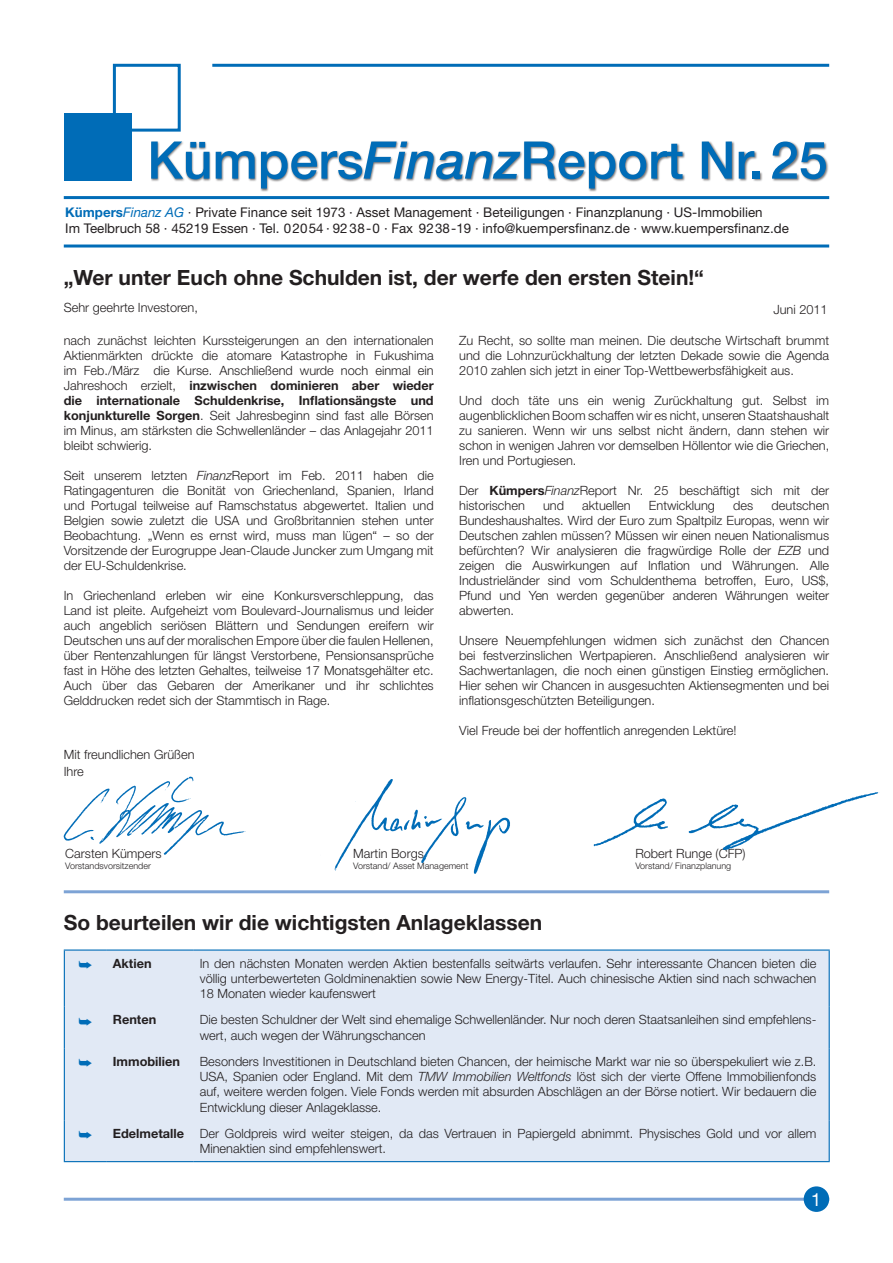
<style>
.page{position:relative;width:893px;height:1263px;background:#fff}
.page>*{position:absolute;margin:0;border:0;box-sizing:border-box;transform-origin:0 0}
.t1{font:500 51.9px "Helvetica Neue LT Std";color:#006cb7}
.t2{font:700 21px "Helvetica Neue LT Std";color:#231f20}
.t3{font:18px "Helvetica Neue LT Std";color:#fff}
.t4{font:13.35px "Helvetica Neue LT Std";color:#231f20}
.t5{font:300 12.75px/15px "Helvetica Neue LT Std";color:#231f20;text-align:justify}
.t6{font:700 12.75px "Helvetica Neue LT Std";color:#231f20}
.t7{font:300 9px "Helvetica Neue LT Std";color:#231f20}
.s1{font-style:italic}
.s2{font-weight:700;color:#006cb7}
.s3{font-style:italic;color:#006cb7}
.s4{font-weight:300}
.s5{font-weight:700}
</style>
<div class="page">
<img style="left:334px;top:779px;width:176px;height:95px">
<hr style="left:64px;top:890px;width:765px;height:3px;background:#7da3d5">
<hr style="left:64px;top:244px;width:765px;height:3px;background:#006cb7">
<div style="left:113px;top:64px;width:68px;height:68px;border:3px solid #006cb7"></div>
<div style="left:64px;top:113px;width:68px;height:68px;background:#006cb7"></div>
<hr style="left:212px;top:64px;width:617px;height:3px;background:#006cb7">
<hr style="left:64px;top:196px;width:765px;height:3px;background:#006cb7">
<hr style="left:64px;top:1198px;width:765px;height:3px;background:#7da3d5">
<div style="left:151px;top:141px;width:678px;height:51px;background:#231f20;opacity:.6"></div>
<img style="left:593px;top:792px;width:287px;height:58px">
<div style="left:65px;top:951px;width:764px;height:210px;background:#e1e9f5"></div>
<hr style="left:64px;top:949px;width:43px;height:2px;background:#006cb7">
<hr style="left:64px;top:951px;width:1px;height:56px;background:#006cb7">
<hr style="left:107px;top:949px;width:87px;height:2px;background:#006cb7">
<hr style="left:194px;top:949px;width:636px;height:2px;background:#006cb7">
<hr style="left:829px;top:951px;width:1px;height:56px;background:#006cb7">
<hr style="left:64px;top:1007px;width:1px;height:41px;background:#006cb7">
<hr style="left:829px;top:1007px;width:1px;height:41px;background:#006cb7">
<hr style="left:64px;top:1048px;width:1px;height:72px;background:#006cb7">
<hr style="left:829px;top:1048px;width:1px;height:72px;background:#006cb7">
<hr style="left:64px;top:1120px;width:1px;height:41px;background:#006cb7">
<hr style="left:829px;top:1120px;width:1px;height:41px;background:#006cb7">
<hr style="left:64px;top:1161px;width:43px;height:1px;background:#006cb7">
<hr style="left:107px;top:1161px;width:87px;height:1px;background:#006cb7">
<hr style="left:194px;top:1161px;width:636px;height:1px;background:#006cb7">
<div style="left:804px;top:1186px;width:25px;height:26px;background:#006cb7;border-radius:50%"></div>
<img style="left:63px;top:776px;width:183px;height:79px">
<svg style="left:79px;top:961px;width:13px;height:8px"></svg>
<svg style="left:79px;top:1017px;width:13px;height:8px"></svg>
<svg style="left:79px;top:1059px;width:13px;height:8px"></svg>
<svg style="left:79px;top:1131px;width:13px;height:8px"></svg>
<p class="t1" style="left:147px;top:129px;width:682px">Kümpers<span class="s1">Finanz</span>Report Nr.25</p>
<p class="t4" style="left:65px;top:204px;width:699px"><span class="s2">Kümpers</span><span class="s3">Finanz AG</span> <span class="s4">·</span> Private Finance seit 1973 · Asset Management · Beteiligungen · Finanzplanung · US-Immobilien</p>
<p class="t4" style="left:65px;top:221px;width:725px">Im Teelbruch 58 · 45219 Essen · Tel. 02054 · 92 38-0 · Fax 9238-19 · info@kuempersfinanz.de · www.kuempersfinanz.de</p>
<p class="t2" style="left:64px;top:264px;width:642px">„Wer unter Euch ohne Schulden ist, der werfe den ersten Stein!“</p>
<p class="t5" style="left:64px;top:300px;width:136px">Sehr geehrte Investoren,</p>
<p class="t5" style="left:773px;top:302px;width:56px">Juni 2011</p>
<p class="t5" style="left:64px;top:332px;width:371px">nach zunächst leichten Kurssteigerungen an den internationalen Aktienmärkten drückte die atomare Katastrophe in Fukushima im Feb./März die Kurse. Anschließend wurde noch einmal ein Jahreshoch erzielt, <span class="s5">inzwischen dominieren aber wieder die internationale Schuldenkrise, Inflationsängste und konjunkturelle Sorgen</span>. Seit Jahresbeginn sind fast alle Börsen im Minus, am stärksten die Schwellenländer – das Anlagejahr 2011 bleibt schwierig.</p>
<p class="t5" style="left:64px;top:467px;width:371px">Seit unserem letzten <span class="s1">Finanz</span>Report im Feb. 2011 haben die Ratingagenturen die Bonität von Griechenland, Spanien, Irland und Portugal teilweise auf Ramschstatus abgewertet. Italien und Belgien sowie zuletzt die USA und Großbritannien stehen unter Beobachtung. „Wenn es ernst wird, muss man lügen“ – so der Vorsitzende der Eurogruppe Jean-Claude Juncker zum Umgang mit der EU-Schuldenkrise.</p>
<p class="t5" style="left:64px;top:587px;width:371px">In Griechenland erleben wir eine Konkursverschleppung, das Land ist pleite. Aufgeheizt vom Boulevard-Journalismus und leider auch angeblich seriösen Blättern und Sendungen ereifern wir Deutschen uns auf der moralischen Empore über die faulen Hellenen, über Rentenzahlungen für längst Verstorbene, Pensionsansprüche fast in Höhe des letzten Gehaltes, teilweise 17 Monatsgehälter etc.<br>Auch über das Gebaren der Amerikaner und ihr schlichtes Gelddrucken redet sich der Stammtisch in Rage.</p>
<p class="t5" style="left:64px;top:747px;width:132px">Mit freundlichen Grüßen</p>
<p class="t5" style="left:64px;top:763px;width:22px">Ihre</p>
<p class="t5" style="left:459px;top:332px;width:371px">Zu Recht, so sollte man meinen. Die deutsche Wirtschaft brummt und die Lohnzurückhaltung der letzten Dekade sowie die Agenda 2010 zahlen sich jetzt in einer Top-Wettbewerbsfähigkeit aus.</p>
<p class="t5" style="left:459px;top:392px;width:371px">Und doch täte uns ein wenig Zurückhaltung gut. Selbst im augenblicklichen Boom schaffen wir es nicht, unseren Staatshaushalt zu sanieren. Wenn wir uns selbst nicht ändern, dann stehen wir schon in wenigen Jahren vor demselben Höllentor wie die Griechen, Iren und Portugiesen.</p>
<p class="t5" style="left:459px;top:482px;width:371px">Der <span class="s5">Kümpers</span><span class="s1">Finanz</span>Report Nr. 25 beschäftigt sich mit der historischen</p>
<p class="t5" style="left:459px;top:497px;width:371px;text-indent:312px">deutschen Bundeshaushaltes. Wird der Euro zum Spaltpilz Europas, wenn wir Deutschen zahlen müssen? Müssen wir einen neuen Nationalismus befürchten? Wir analysieren die fragwürdige Rolle der <span class="s1">EZB</span> und zeigen die Auswirkungen auf Inflation und Währungen. Alle Industrieländer sind vom Schuldenthema betroffen, Euro, US$, Pfund und Yen werden gegenüber anderen Währungen weiter abwerten.</p>
<p class="t5" style="left:459px;top:632px;width:371px">Unsere Neuempfehlungen widmen sich zunächst den Chancen bei festverzinslichen Wertpapieren. Anschließend analysieren wir Sachwertanlagen, die noch einen günstigen Einstieg ermöglichen.<br>Hier sehen wir Chancen in ausgesuchten Aktiensegmenten und bei inflationsgeschützten Beteiligungen.</p>
<p class="t5" style="left:459px;top:722px;width:279px">Viel Freude bei der hoffentlich anregenden Lektüre!</p>
<p class="t5" style="left:543px;top:497px;width:23px">und</p>
<p class="t5" style="left:582px;top:497px;width:50px">aktuellen</p>
<p class="t5" style="left:649px;top:497px;width:68px">Entwicklung</p>
<p class="t5" style="left:733px;top:497px;width:22px">des</p>
<p class="t5" style="left:65px;top:845px;width:98px">Carsten Kümpers</p>
<p class="t5" style="left:353px;top:845px;width:72px">Martin Borgs</p>
<p class="t5" style="left:635px;top:845px;width:112px">Robert Runge (CFP)</p>
<p class="t7" style="left:65px;top:860px;width:87px">Vorstandsvorsitzender</p>
<p class="t7" style="left:353px;top:860px;width:117px">Vorstand/ Asset Management</p>
<p class="t7" style="left:635px;top:860px;width:97px">Vorstand/ Finanzplanung</p>
<p class="t2" style="left:64px;top:909px;width:480px">So beurteilen wir die wichtigsten Anlageklassen</p>
<p class="t6" style="left:113px;top:955px;width:40px">Aktien</p>
<p class="t5" style="left:200px;top:955px;width:618px">In den nächsten Monaten werden Aktien bestenfalls seitwärts verlaufen. Sehr interessante Chancen bieten die völlig unterbewerteten Goldminenaktien sowie New Energy-Titel. Auch chinesische Aktien sind nach schwachen 18 Monaten wieder kaufenswert</p>
<p class="t6" style="left:113px;top:1012px;width:45px">Renten</p>
<p class="t5" style="left:200px;top:1012px;width:618px">Die besten Schuldner der Welt sind ehemalige Schwellenländer. Nur noch deren Staatsanleihen sind empfehlens&shy;wert, auch wegen der Währungschancen</p>
<p class="t6" style="left:113px;top:1053px;width:69px">Immobilien</p>
<p class="t5" style="left:200px;top:1053px;width:618px">Besonders Investitionen in Deutschland bieten Chancen, der heimische Markt war nie so überspekuliert wie z.B.<br>USA, Spanien oder England. Mit dem <span class="s1">TMW Immobilien Weltfonds</span> löst sich der vierte Offene Immobilienfonds auf, weitere werden folgen. Viele Fonds werden mit absurden Abschlägen an der Börse notiert. Wir bedauern die Entwicklung dieser Anlageklasse.</p>
<p class="t6" style="left:113px;top:1125px;width:73px">Edelmetalle</p>
<p class="t5" style="left:200px;top:1125px;width:618px">Der Goldpreis wird weiter steigen, da das Vertrauen in Papiergeld abnimmt. Physisches Gold und vor allem<br>Minenaktien sind empfehlenswert.</p>
<p class="t3" style="left:811px;top:1188px;width:12px">1</p>
</div>
